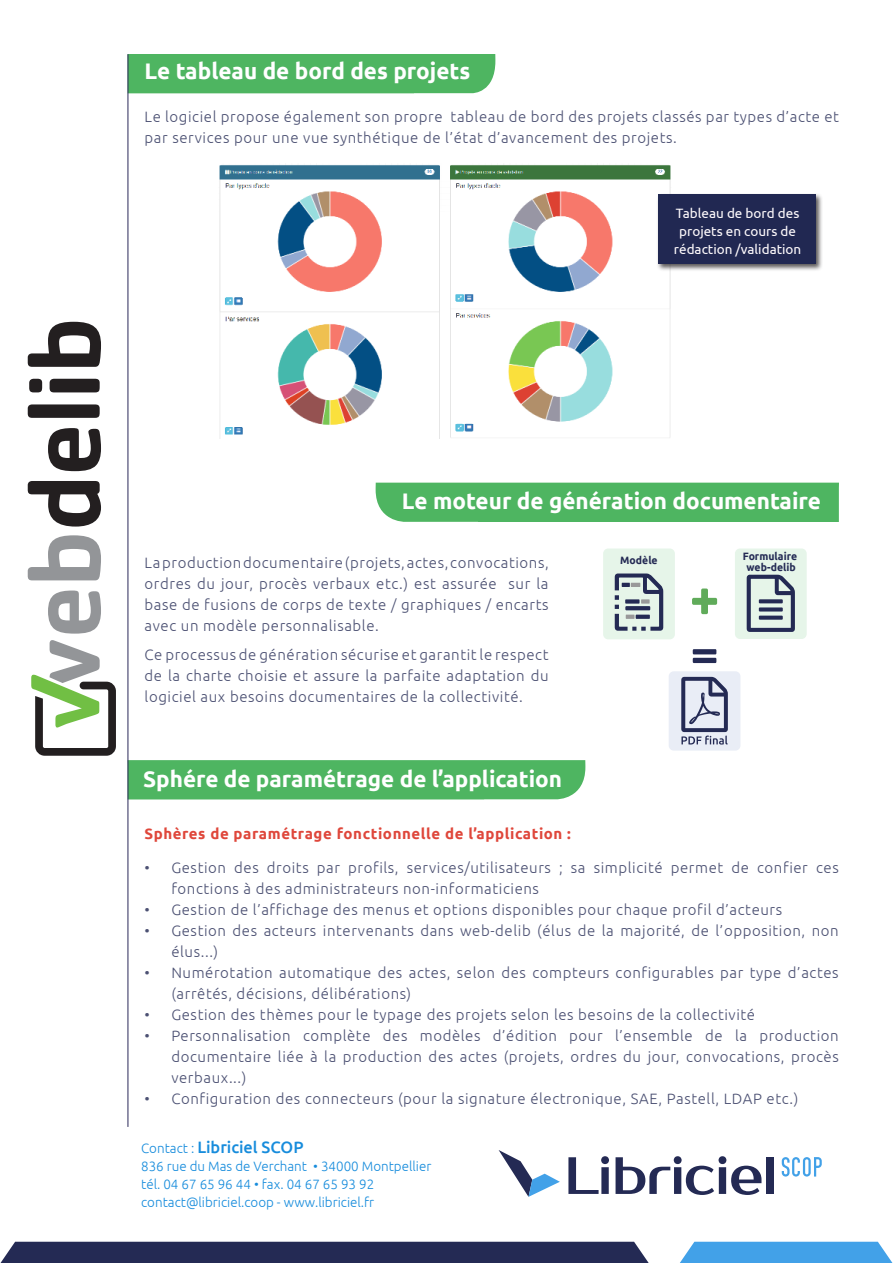
<style>
.page{position:relative;width:893px;height:1263px;background:#fff}
.page>*{position:absolute;margin:0;border:0;box-sizing:border-box;transform-origin:0 0}
.t1{font:700 22.5px "Ubuntu";color:#fff}
.t2{font:500 16.5px "Ubuntu";color:#178cdc}
.t3{font:300 15px/21px "Ubuntu";letter-spacing:.04em;color:#4c5173}
.t4{font:700 15px "Ubuntu";letter-spacing:.04em;color:#df473b}
.t5{font:300 13.5px "Ubuntu";color:#178cdc}
.t6{font:13.5px/18px "Ubuntu";color:#fefafc;text-align:center}
.t7{font:700 10.65px/11.2px "Ubuntu";color:#242a54;text-align:center}
.s1{font-weight:300;font-size:13.5px}
</style>
<div class="page">
<img style="left:219px;top:164px;width:452px;height:275px">
<div style="left:129px;top:760px;width:456px;height:39px;background:#4eb561"></div>
<div style="left:129px;top:54px;width:366px;height:39px;background:#4eb561"></div>
<div style="left:376px;top:483px;width:463px;height:39px;background:#4eb561"></div>
<hr style="left:128px;top:54px;width:1px;height:1073px;background:#2a2858">
<svg style="left:48px;top:590px;width:53px;height:44px"></svg>
<svg style="left:28px;top:535px;width:73px;height:45px"></svg>
<svg style="left:28px;top:481px;width:73px;height:46px"></svg>
<svg style="left:48px;top:428px;width:53px;height:43px"></svg>
<svg style="left:28px;top:404px;width:72px;height:14px"></svg>
<svg style="left:29px;top:379px;width:71px;height:13px"></svg>
<svg style="left:28px;top:322px;width:73px;height:45px"></svg>
<svg style="left:31px;top:640px;width:85px;height:116px"></svg>
<div style="left:1px;top:1242px;width:648px;height:21px;background:#242a54"></div>
<svg style="left:680px;top:1242px;width:212px;height:21px;background:#4ea7e9"></svg>
<svg style="left:782px;top:1157px;width:40px;height:19px"></svg>
<svg style="left:568px;top:1156px;width:41px;height:38px"></svg>
<svg style="left:616px;top:1156px;width:145px;height:39px"></svg>
<div style="left:766px;top:1157px;width:7px;height:37px;background:#242a54"></div>
<svg style="left:499px;top:1150px;width:61px;height:47px"></svg>
<div style="left:669px;top:671px;width:71px;height:79px;background:#e9edf6;border-radius:5px"></div>
<svg style="left:693px;top:649px;width:23px;height:14px"></svg>
<svg style="left:692px;top:588px;width:25px;height:26px"></svg>
<div style="left:603px;top:548px;width:72px;height:91px;background:#e6f5e9;border-radius:5px"></div>
<svg style="left:615px;top:573px;width:48px;height:58px"></svg>
<div style="left:735px;top:548px;width:72px;height:91px;background:#e6f5e9;border-radius:5px"></div>
<svg style="left:747px;top:575px;width:48px;height:57px"></svg>
<svg style="left:681px;top:677px;width:47px;height:67px"></svg>
<div style="left:657px;top:193px;width:166px;height:78px;background:#231f20;opacity:.75"></div>
<div style="left:658px;top:195px;width:157px;height:69px;background:#212852"></div>
<p class="t1" style="left:145px;top:57px;width:327px">Le tableau de bord des projets</p>
<p class="t3" style="left:145px;top:106px;width:696px">Le logiciel propose également son propre tableau de bord des projets classés par types d’acte et par services pour une vue synthétique de l’état d’avancement des projets.</p>
<p class="t6" style="left:674px;top:204px;width:129px">Tableau de bord des projets en cours de rédaction /validation</p>
<p class="t1" style="left:402px;top:487px;width:421px">Le moteur de génération documentaire</p>
<p class="t3" style="left:145px;top:552px;width:406px;text-align:justify">La production documentaire (projets, actes, convocations, ordres du jour, procès verbaux etc.) est assurée sur la base de fusions de corps de texte / graphiques / encarts avec un modèle personnalisable.</p>
<p class="t3" style="left:145px;top:644px;width:405px;text-align:justify">Ce processus de génération sécurise et garantit le respect de la charte choisie et assure la parfaite adaptation du logiciel aux besoins documentaires de la collectivité.</p>
<p class="t1" style="left:143px;top:766px;width:421px">Sphére de paramétrage de l’application</p>
<p class="t7" style="left:620px;top:554px;width:39px">Modèle</p>
<p class="t7" style="left:743px;top:550px;width:56px">Formulaire web-delib</p>
<p class="t4" style="left:144px;top:825px;width:428px">Sphères de paramétrage fonctionnelle de l’application :</p>
<p class="t3" style="left:171px;top:857px;width:669px;text-indent:-27px">• Gestion des droits par profils, services/utilisateurs ; sa simplicité permet de confier ces fonctions à des administrateurs non-informaticiens</p>
<p class="t3" style="left:144px;top:899px;width:639px">• Gestion de l’affichage des menus et options disponibles pour chaque profil d’acteurs</p>
<p class="t3" style="left:171px;top:920px;width:669px;text-indent:-27px">• Gestion des acteurs intervenants dans web-delib (élus de la majorité, de l’opposition, non élus...)</p>
<p class="t3" style="left:171px;top:962px;width:669px;text-indent:-27px">• Numérotation automatique des actes, selon des compteurs configurables par type d’actes (arrêtés, décisions, délibérations)</p>
<p class="t3" style="left:144px;top:1004px;width:612px">• Gestion des thèmes pour le typage des projets selon les besoins de la collectivité</p>
<p class="t3" style="left:171px;top:1025px;width:669px;text-align:justify;text-indent:-27px">• Personnalisation complète des modèles d’édition pour l’ensemble de la production documentaire liée à la production des actes (projets, ordres du jour, convocations, procès verbaux...)</p>
<p class="t3" style="left:144px;top:1088px;width:656px">• Configuration des connecteurs (pour la signature électronique, SAE, Pastell, LDAP etc.)</p>
<p class="t2" style="left:141px;top:1136px;width:164px"><span class="s1">Contact :</span> Libriciel SCOP</p>
<p class="t5" style="left:141px;top:1158px;width:292px">836 rue du Mas de Verchant • 34000 Montpellier</p>
<p class="t5" style="left:141px;top:1176px;width:235px">tél. 04 67 65 96 44 • fax. 04 67 65 93 92</p>
<p class="t5" style="left:141px;top:1194px;width:235px">contact@libriciel.coop - www.libriciel.fr</p>
</div>
